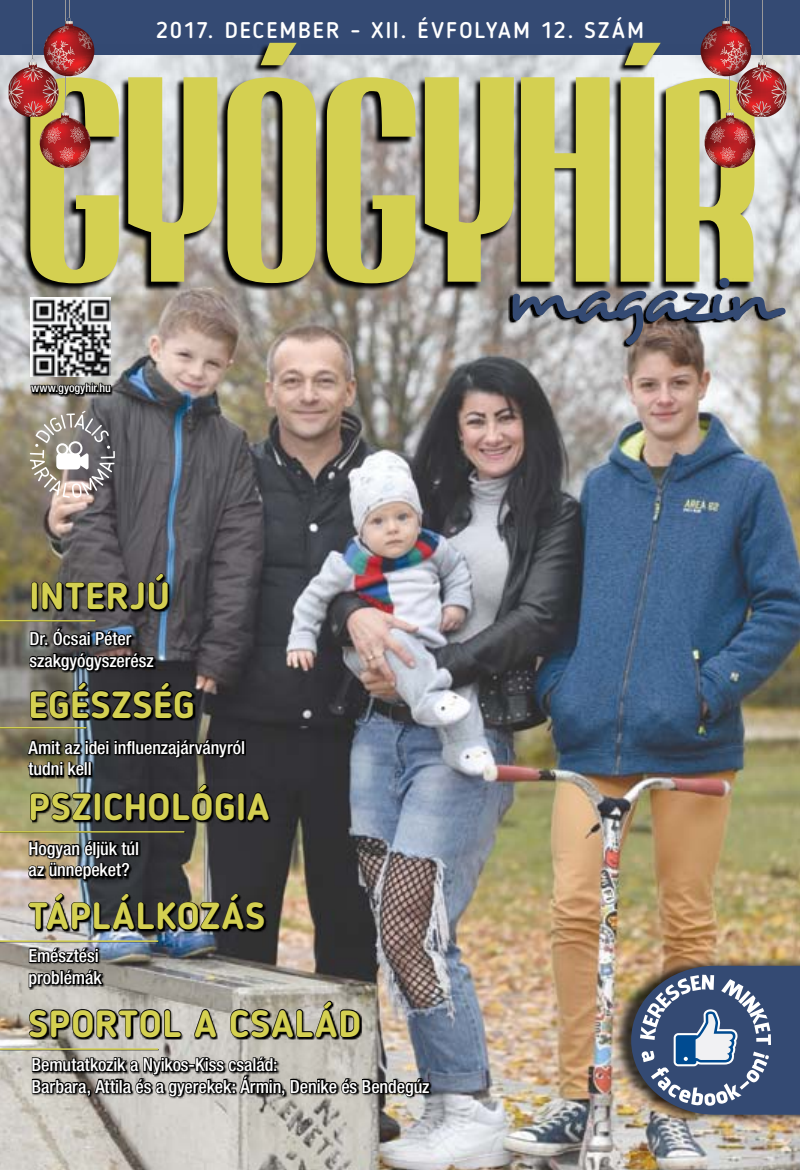
<style>
.page{position:relative;width:800px;height:1170px;background:#fff}
.page>*{position:absolute;margin:0;border:0;box-sizing:border-box;transform-origin:0 0}
.t1{font:259.5px "Mabella";letter-spacing:-.015em;color:#d4d051}
.t2{font:75px "Desyrel";letter-spacing:-.09em;color:#344a73}
.t3{font:700 37.5px "Blogger Sans";letter-spacing:.025em;color:#d4d051}
.t4{font:500 22.5px "Blogger Sans";letter-spacing:.095em;color:#fff}
.t5{font:500 condensed 18px/21.6px "Helvetica Neue LT Com";letter-spacing:-.005em;color:#fff}
.t6{font:500 condensed 12px "Helvetica Neue LT Com";letter-spacing:-.005em;color:#fff}
</style>
<div class="page">
<img style="left:0;top:54px;width:799px;height:1115px">
<div style="left:0;top:0;width:799px;height:54px;background:#344a73"></div>
<div style="left:612px;top:957px;width:187px;height:165px;background:#000;opacity:.75"></div>
<svg style="left:631px;top:965px;width:168px;height:149px;background:#5c6b86"></svg>
<img style="left:31px;top:297px;width:80px;height:73px">
<svg style="left:29px;top:370px;width:86px;height:128px;background:#8e8984"></svg>
<svg style="left:22px;top:44px;width:732px;height:246px;background:#515153"></svg>
<svg style="left:508px;top:279px;width:274px;height:69px;background:#807d7b"></svg>
<svg style="left:30px;top:988px;width:75px;height:1px"></svg>
<svg style="left:28px;top:947px;width:77px;height:41px;background:#454442"></svg>
<svg style="left:29px;top:626px;width:126px;height:1px"></svg>
<svg style="left:28px;top:739px;width:218px;height:39px"></svg>
<div style="left:241px;top:740px;width:4px;height:14px;border:2px solid #000"></div>
<svg style="left:26px;top:729px;width:216px;height:48px;background:#30302e"></svg>
<div style="left:84px;top:761px;width:4px;height:15px;border:2px solid #000"></div>
<div style="left:88px;top:761px;width:3px;height:15px;border:2px solid #000"></div>
<svg style="left:28px;top:840px;width:113px;height:42px"></svg>
<div style="left:135px;top:840px;width:4px;height:15px;border:2px solid #000"></div>
<svg style="left:27px;top:839px;width:109px;height:41px;background:#35332d"></svg>
<svg style="left:30px;top:895px;width:237px;height:37px"></svg>
<svg style="left:28px;top:892px;width:237px;height:39px;background:#363535"></svg>
<svg style="left:33px;top:575px;width:138px;height:37px"></svg>
<div style="left:31px;top:581px;width:7px;height:29px;border:2px solid #000;border-radius:3px"></div>
<svg style="left:41px;top:572px;width:128px;height:39px;background:#2e2c2c"></svg>
<svg style="left:32px;top:683px;width:163px;height:38px"></svg>
<svg style="left:28px;top:627px;width:166px;height:92px;background:#2e2e31"></svg>
<svg style="left:32px;top:785px;width:238px;height:38px"></svg>
<svg style="left:29px;top:791px;width:63px;height:30px;background:#393a2b"></svg>
<div style="left:94px;top:792px;width:7px;height:28px;border:2px solid #000;border-radius:3px"></div>
<svg style="left:103px;top:783px;width:132px;height:38px;background:#1c1c1d"></svg>
<div style="left:238px;top:792px;width:6px;height:28px;border:2px solid #000;border-radius:3px"></div>
<svg style="left:246px;top:788px;width:24px;height:33px"></svg>
<svg style="left:30px;top:1002px;width:332px;height:37px;background:#b4b1ab"></svg>
<svg style="left:28px;top:1008px;width:154px;height:30px;background:#4d4c49"></svg>
<svg style="left:193px;top:1005px;width:24px;height:33px"></svg>
<svg style="left:229px;top:999px;width:132px;height:39px;background:#63615b"></svg>
<hr style="left:0;top:620px;width:97px;height:2px;background:#8e8b40">
<hr style="left:0;top:620px;width:95px;height:1px;background:#d4d051">
<hr style="left:0;top:940px;width:159px;height:2px;background:#c8c44e">
<hr style="left:0;top:940px;width:158px;height:1px;background:#d4d051">
<hr style="left:0;top:1048px;width:159px;height:2px;background:#bfbb4c">
<hr style="left:0;top:1048px;width:158px;height:1px;background:#d4d051">
<hr style="left:0;top:831px;width:186px;height:2px;background:#000;opacity:.75">
<hr style="left:0;top:831px;width:184px;height:1px;background:#d4d051">
<hr style="left:0;top:727px;width:88px;height:1px;background:#000;opacity:.75">
<hr style="left:0;top:727px;width:86px;height:1px;background:#d4d051">
<svg style="left:31px;top:1052px;width:399px;height:52px;background:#797774"></svg>
<img style="left:700px;top:0;width:86px;height:168px">
<img style="left:9px;top:0;width:85px;height:168px">
<p class="t4" style="left:156px;top:16px;width:489px">2017. DECEMBER - XII. ÉVFOLYAM 12. SZÁM</p>
<h1 class="t1" style="left:30px;top:29px;width:740px">gyógyhír</h1>
<h2 class="t2" style="left:504px;top:249px;width:272px">magazin</h2>
<p class="t6" style="left:31px;top:380px;width:81px">www.gyogyhir.hu</p>
<h3 class="t3" style="left:29px;top:573px;width:142px">INTERJÚ</h3>
<p class="t5" style="left:29px;top:627px;width:126px">Dr. Ócsai Péter szakgyógyszerész</p>
<h3 class="t3" style="left:28px;top:682px;width:167px">EGÉSZSÉG</h3>
<p class="t5" style="left:28px;top:736px;width:218px">Amit az idei influenzajárványról tudni kell</p>
<h3 class="t3" style="left:28px;top:784px;width:242px">PSZICHOLÓGIA</h3>
<p class="t5" style="left:28px;top:837px;width:112px">Hogyan éljük túl az ünnepeket?</p>
<h3 class="t3" style="left:28px;top:893px;width:238px">TÁPLÁLKOZÁS</h3>
<p class="t5" style="left:28px;top:944px;width:75px">Emésztési problémák</p>
<h3 class="t3" style="left:28px;top:1000px;width:333px">SPORTOL A CSALÁD</h3>
<p class="t5" style="left:32px;top:1053px;width:399px">Bemutatkozik a Nyikos-Kiss család:<br>Barbara, Attila és a gyerekek: Ármin, Denike és Bendegúz</p>
</div>
